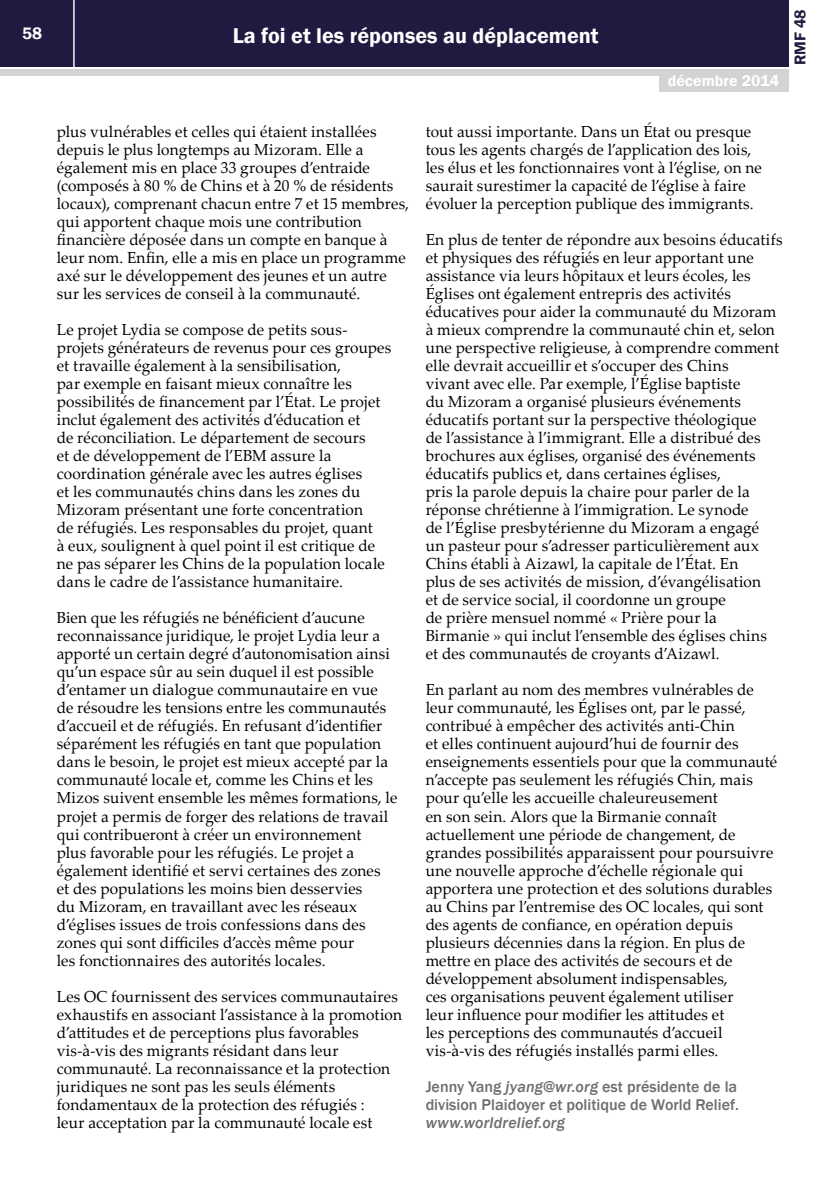
<style>
.page{position:relative;width:840px;height:1191px;background:#fff}
.page>*{position:absolute;margin:0;border:0;box-sizing:border-box;transform-origin:0 0}
.t1{font:600 22px "Franklin Gothic";color:#fff}
.t2{font:600 17px "Franklin Gothic";color:#fff}
.t3{font:16px/18px "Palatino Linotype";letter-spacing:.01em;color:#000;scale:.96 1}
.t4{font:500 16px/18px "Franklin Gothic";color:#6d6e71}
.t5{font:italic 500 16px "Franklin Gothic";letter-spacing:.01em;color:#6d6e71}
.t6{font:600 16px "Franklin Gothic";color:#fff}
.t7{font:600 16px "Franklin Gothic";color:#211a40}
.s1{font-style:italic}
</style>
<div class="page">
<div style="left:0;top:0;width:787px;height:66px;background:#211a40"></div>
<div style="left:0;top:69px;width:787px;height:6px;background:#d1d3d4"></div>
<hr style="left:73px;top:0;width:2px;height:67px;background:#fff">
<div style="left:658px;top:74px;width:129px;height:18px;background:#d1d3d4"></div>
<p class="t2" style="left:22px;top:23px;width:21px">58</p>
<h1 class="t1" style="left:232px;top:22px;width:367px">La foi et les réponses au déplacement</h1>
<p class="t6" style="left:667px;top:71px;width:113px">décembre 2014</p>
<p class="t7" style="left:789px;top:65px;width:57px;rotate:-90deg">RMF 48</p>
<p class="t3" style="left:57px;top:122px;width:368px">plus vulnérables et celles qui étaient installées depuis le plus longtemps au Mizoram. Elle a également mis en place 33 groupes d’entraide (composés à 80 % de Chins et à 20 % de résidents locaux), comprenant chacun entre 7 et 15 membres, qui apportent chaque mois une contribution financière déposée dans un compte en banque à leur nom. Enfin, elle a mis en place un programme axé sur le développement des jeunes et un autre sur les services de conseil à la communauté.</p>
<p class="t3" style="left:57px;top:320px;width:350px">Le projet Lydia se compose de petits sous&shy;projets générateurs de revenus pour ces groupes et travaille également à la sensibilisation,<br>par exemple en faisant mieux connaître les possibilités de financement par l’État. Le projet inclut également des activités d’éducation et<br>de réconciliation. Le département de secours<br>et de développement de l’EBM assure la coordination générale avec les autres églises<br>et les communautés chins dans les zones du Mizoram présentant une forte concentration<br>de réfugiés. Les responsables du projet, quant<br>à eux, soulignent à quel point il est critique de ne pas séparer les Chins de la population locale dans le cadre de l’assistance humanitaire.</p>
<p class="t3" style="left:57px;top:608px;width:356px">Bien que les réfugiés ne bénéficient d’aucune reconnaissance juridique, le projet Lydia leur a apporté un certain degré d’autonomisation ainsi qu’un espace sûr au sein duquel il est possible d’entamer un dialogue communautaire en vue de résoudre les tensions entre les communautés d’accueil et de réfugiés. En refusant d’identifier séparément les réfugiés en tant que population dans le besoin, le projet est mieux accepté par la communauté locale et, comme les Chins et les Mizos suivent ensemble les mêmes formations, le projet a permis de forger des relations de travail qui contribueront à créer un environnement<br>plus favorable pour les réfugiés. Le projet a également identifié et servi certaines des zones<br>et des populations les moins bien desservies<br>du Mizoram, en travaillant avec les réseaux d’églises issues de trois confessions dans des zones qui sont difficiles d’accès même pour<br>les fonctionnaires des autorités locales.</p>
<p class="t3" style="left:57px;top:986px;width:361px">Les OC fournissent des services communautaires exhaustifs en associant l’assistance à la promotion d’attitudes et de perceptions plus favorables vis-à-vis des migrants résidant dans leur communauté. La reconnaissance et la protection juridiques ne sont pas les seuls éléments fondamentaux de la protection des réfugiés :<br>leur acceptation par la communauté locale est</p>
<p class="t3" style="left:425px;top:122px;width:351px">tout aussi importante. Dans un État ou presque tous les agents chargés de l’application des lois, les élus et les fonctionnaires vont à l’église, on ne saurait surestimer la capacité de l’église à faire évoluer la perception publique des immigrants.</p>
<p class="t3" style="left:425px;top:230px;width:373px">En plus de tenter de répondre aux besoins éducatifs et physiques des réfugiés en leur apportant une assistance via leurs hôpitaux et leurs écoles, les Églises ont également entrepris des activités éducatives pour aider la communauté du Mizoram à mieux comprendre la communauté chin et, selon une perspective religieuse, à comprendre comment elle devrait accueillir et s’occuper des Chins<br>vivant avec elle. Par exemple, l’Église baptiste<br>du Mizoram a organisé plusieurs événements éducatifs portant sur la perspective théologique<br>de l’assistance à l’immigrant. Elle a distribué des brochures aux églises, organisé des événements éducatifs publics et, dans certaines églises,<br>pris la parole depuis la chaire pour parler de la réponse chrétienne à l’immigration. Le synode<br>de l’Église presbytérienne du Mizoram a engagé<br>un pasteur pour s’adresser particulièrement aux Chins établi à Aizawl, la capitale de l’État. En<br>plus de ses activités de mission, d’évangélisation<br>et de service social, il coordonne un groupe<br>de prière mensuel nommé « Prière pour la Birmanie » qui inclut l’ensemble des églises chins et des communautés de croyants d’Aizawl.</p>
<p class="t3" style="left:425px;top:680px;width:367px">En parlant au nom des membres vulnérables de leur communauté, les Églises ont, par le passé, contribué à empêcher des activités anti-Chin<br>et elles continuent aujourd’hui de fournir des enseignements essentiels pour que la communauté n’accepte pas seulement les réfugiés Chin, mais pour qu’elle les accueille chaleureusement<br>en son sein. Alors que la Birmanie connaît actuellement une période de changement, de grandes possibilités apparaissent pour poursuivre une nouvelle approche d’échelle régionale qui apportera une protection et des solutions durables au Chins par l’entremise des OC locales, qui sont des agents de confiance, en opération depuis plusieurs décennies dans la région. En plus de mettre en place des activités de secours et de développement absolument indispensables,<br>ces organisations peuvent également utiliser<br>leur influence pour modifier les attitudes et<br>les perceptions des communautés d’accueil vis-à-vis des réfugiés installés parmi elles.</p>
<p class="t4" style="left:425px;top:1077px;width:314px">Jenny Yang <span class="s1">jyang@wr.org</span> est présidente de la division Plaidoyer et politique de World Relief.</p>
<p class="t5" style="left:425px;top:1112px;width:141px">www.worldrelief.org</p>
</div>
